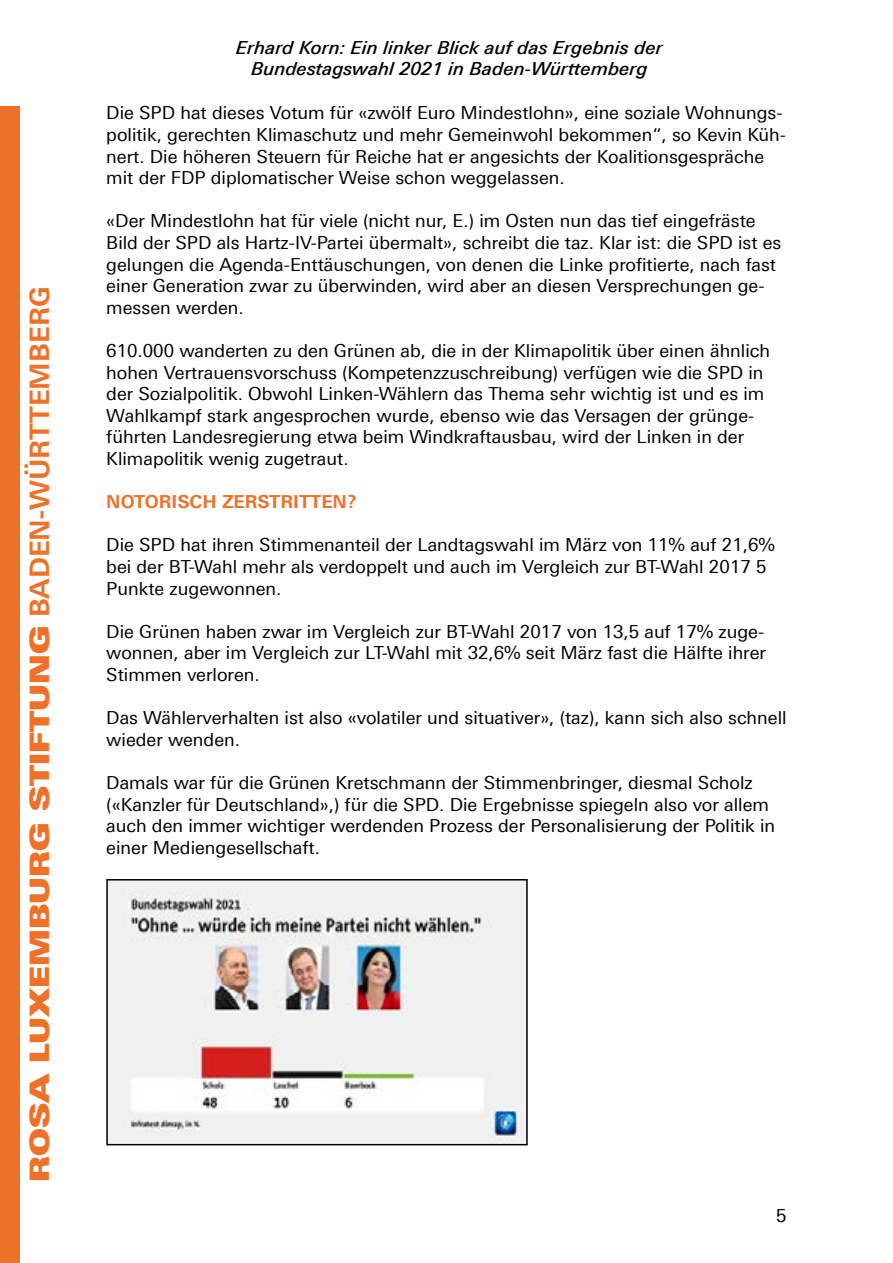
<style>
.page{position:relative;width:893px;height:1263px;background:#fff}
.page>*{position:absolute;margin:0;border:0;box-sizing:border-box;transform-origin:0 0}
.t1{font:27px "Linotype Univers 940 Ex X Black";color:#ee712a}
.t2{font:18px/21.6px "Linotype Univers 430";color:#000}
.t3{font:18px/21.6px "Linotype Univers 531 Medium It";color:#000;text-align:center}
.t4{font:700 18px "Linotype Univers 630";color:#ee712a}
.s1{font-family:"Linotype Univers 630";font-weight:700}
</style>
<div class="page">
<div style="left:0;top:106px;width:19px;height:1157px;background:#ee712a"></div>
<img style="left:109px;top:882px;width:416px;height:260px">
<div style="left:106px;top:879px;width:422px;height:266px;border:2px solid #000"></div>
<h1 class="t1" style="left:23px;top:1182px;width:897px;rotate:-90deg">ROSA LUXEMBURG STIFTUNG <span class="s1">BADEN-WÜRTTEMBERG</span></h1>
<p class="t3" style="left:236px;top:36px;width:429px">Erhard Korn: Ein linker Blick auf das Ergebnis der<br>Bundestagswahl 2021 in Baden-Württemberg</p>
<p class="t2" style="left:106px;top:102px;width:681px">Die SPD hat dieses Votum für «zwölf Euro Mindestlohn», eine soziale Wohnungs&shy;politik, gerechten Klimaschutz und mehr Gemeinwohl bekommen“, so Kevin Küh&shy;nert. Die höheren Steuern für Reiche hat er angesichts der Koalitionsgespräche mit der FDP diplomatischer Weise schon weggelassen.</p>
<p class="t2" style="left:106px;top:210px;width:677px">«Der Mindestlohn hat für viele (nicht nur, E.) im Osten nun das tief eingefräste Bild der SPD als Hartz-IV-Partei übermalt», schreibt die taz. Klar ist: die SPD ist es gelungen die Agenda-Enttäuschungen, von denen die Linke profitierte, nach fast einer Generation zwar zu überwinden, wird aber an diesen Versprechungen ge&shy;messen werden.</p>
<p class="t2" style="left:106px;top:340px;width:665px">610.000 wanderten zu den Grünen ab, die in der Klimapolitik über einen ähnlich hohen Vertrauensvorschuss (Kompetenzzuschreibung) verfügen wie die SPD in der Sozialpolitik. Obwohl Linken-Wählern das Thema sehr wichtig ist und es im Wahlkampf stark angesprochen wurde, ebenso wie das Versagen der grünge&shy;führten Landesregierung etwa beim Windkraftausbau, wird der Linken in der Klimapolitik wenig zugetraut.</p>
<p class="t4" style="left:106px;top:491px;width:252px">NOTORISCH ZERSTRITTEN?</p>
<p class="t2" style="left:106px;top:534px;width:670px">Die SPD hat ihren Stimmenanteil der Landtagswahl im März von 11% auf 21,6% bei der BT-Wahl mehr als verdoppelt und auch im Vergleich zur BT-Wahl 2017 5<br>Punkte zugewonnen.</p>
<p class="t2" style="left:106px;top:621px;width:661px;text-align:justify">Die Grünen haben zwar im Vergleich zur BT-Wahl 2017 von 13,5 auf 17% zuge&shy;wonnen, aber im Vergleich zur LT-Wahl mit 32,6% seit März fast die Hälfte ihrer Stimmen verloren.</p>
<p class="t2" style="left:106px;top:707px;width:682px">Das Wählerverhalten ist also «volatiler und situativer», (taz), kann sich also schnell wieder wenden.</p>
<p class="t2" style="left:106px;top:772px;width:670px">Damals war für die Grünen Kretschmann der Stimmenbringer, diesmal Scholz («Kanzler für Deutschland»,) für die SPD. Die Ergebnisse spiegeln also vor allem auch den immer wichtiger werdenden Prozess der Personalisierung der Politik in einer Mediengesellschaft.</p>
<p class="t2" style="left:776px;top:1204px;width:12px">5</p>
</div>
